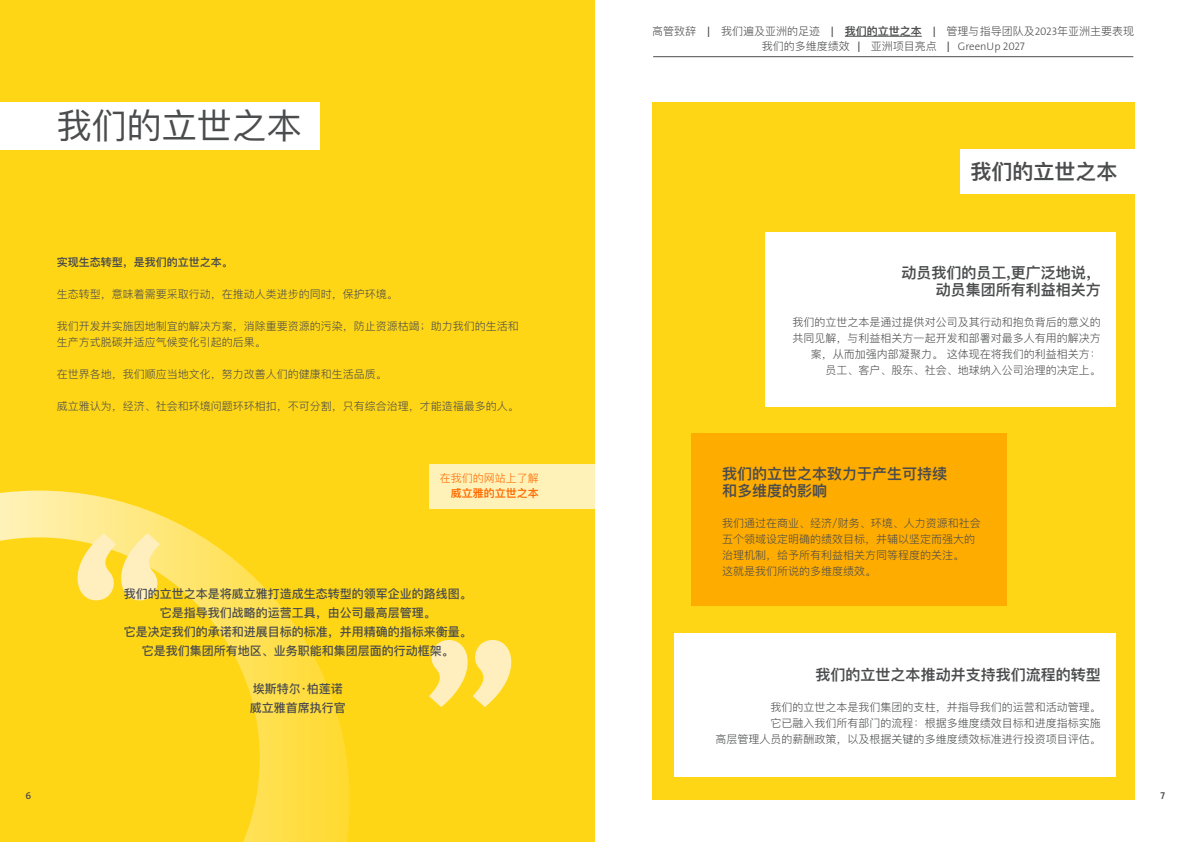
<style>
.page{position:relative;width:1191px;height:842px;background:#fff}
.page>*{position:absolute;margin:0;border:0;box-sizing:border-box;transform-origin:0 0}
.t1{font:167.8px "The Sans Veolia W9 Blk";color:#ffefbf}
.t2{font:35px "Ping Fang SC";color:#4b4c4d}
.t3{font:600 21px "Ping Fang SC";color:#4b4c4d}
.t4{font:600 15px/17px "Ping Fang SC";color:#4b4c4d;text-align:right}
.t5{font:500 12px/19px "Ping Fang SC";color:#4b4c4d;text-align:center}
.t6{font:300 11px/16px "Ping Fang SC";color:#4b4c4d}
.t7{font:600 11px "Ping Fang SC";color:#4b4c4d}
.t8{font:300 11px "Ping Fang SC";color:#ff6900}
.t9{font:600 11px "Ping Fang SC";color:#ff6900}
.t10{font:10px "The Sans Veolia W6 Se Bld";color:#4b4c4d}
.s1{font-family:"The Sans Veolia W6 Se Bld";font-weight:400;font-size:15.3px}
.s2{font-weight:600}
.s3{font-family:"The Sans Veolia W3 Lig";font-weight:400}
</style>
<div class="page">
<div style="left:0;top:0;width:595px;height:842px;background:#ffd616"></div>
<div style="left:429px;top:464px;width:166px;height:45px;background:#fff2b8"></div>
<div style="left:652px;top:102px;width:482px;height:697px;background:#ffd616"></div>
<svg style="left:0;top:491px;width:350px;height:351px"></svg>
<div style="left:0;top:102px;width:320px;height:48px;background:#fff"></div>
<div style="left:764px;top:232px;width:351px;height:175px;background:#fff"></div>
<div style="left:674px;top:633px;width:441px;height:143px;background:#fff"></div>
<div style="left:691px;top:433px;width:315px;height:173px;background:#ffac00"></div>
<div style="left:960px;top:149px;width:185px;height:45px;background:#fff"></div>
<hr style="left:653px;top:57px;width:480px;height:1px;background:#4b4c4d">
<hr style="left:845px;top:36px;width:77px;height:1px;background:#4b4c4d">
<h2 class="t2" style="left:57px;top:104px;width:246px">我们的立世之本</h2>
<p class="t7" style="left:57px;top:255px;width:177px">实现生态转型，是我们的立世之本。</p>
<p class="t6" style="left:57px;top:286px;width:342px">生态转型，意味着需要采取行动，在推动人类进步的同时，保护环境。</p>
<p class="t6" style="left:57px;top:318px;width:463px">我们开发并实施因地制宜的解决方案，消除重要资源的污染，防止资源枯竭；助力我们的生活和生产方式脱碳并适应气候变化引起的后果。</p>
<p class="t6" style="left:57px;top:366px;width:331px">在世界各地，我们顺应当地文化，努力改善人们的健康和生活品质。</p>
<p class="t6" style="left:57px;top:398px;width:463px">威立雅认为，经济、社会和环境问题环环相扣，不可分割，只有综合治理，才能造福最多的人。</p>
<p class="t8" style="left:440px;top:471px;width:101px">在我们的网站上了解</p>
<p class="t9" style="left:451px;top:486px;width:90px">威立雅的立世之本</p>
<h1 class="t1" style="left:71px;top:495px;width:95px">“</h1>
<p class="t5" style="left:124px;top:584px;width:350px">我们的立世之本是将威立雅打造成生态转型的领军企业的路线图。它是指导我们战略的运营工具，由公司最高层管理。<br>它是决定我们的承诺和进展目标的标准，并用精确的指标来衡量。它是我们集团所有地区、业务职能和集团层面的行动框架。</p>
<p class="t5" style="left:250px;top:679px;width:98px;text-align:left">埃斯特尔·柏莲诺威立雅首席执行官</p>
<h1 class="t1" style="left:424px;top:600px;width:95px">”</h1>
<p class="t6" style="left:652px;top:23px;width:483px;line-height:15px;text-align:center">高管致辞 <span class="s1">I</span> 我们遍及亚洲的足迹 <span class="s1">I</span> <span class="s2">我们的立世之本</span> <span class="s1">I</span> 管理与指导团队及<span class="s3">2023</span>年亚洲主要表现我们的多维度绩效 <span class="s1">I</span> 亚洲项目亮点 <span class="s1">I</span> <span class="s3">GreenUp 2027</span></p>
<h3 class="t3" style="left:970px;top:158px;width:148px">我们的立世之本</h3>
<h3 class="t4" style="left:901px;top:264px;width:201px">动员我们的员工,更广泛地说，动员集团所有利益相关方</h3>
<p class="t6" style="left:792px;top:314px;width:309px;text-align:right">我们的立世之本是通过提供对公司及其行动和抱负背后的意义的共同见解，与利益相关方一起开发和部署对最多人有用的解决方案，从而加强内部凝聚力。 这体现在将我们的利益相关方：<br>员工、客户、股东、社会、地球纳入公司治理的决定上。</p>
<h3 class="t4" style="left:722px;top:465px;width:226px;text-align:left">我们的立世之本致力于产生可持续和多维度的影响</h3>
<p class="t6" style="left:722px;top:515px;width:260px">我们通过在商业、经济/财务、环境、人力资源和社会五个领域设定明确的绩效目标，并辅以坚定而强大的治理机制，给予所有利益相关方同等程度的关注。<br>这就是我们所说的多维度绩效。</p>
<h3 class="t4" style="left:815px;top:665px;width:286px">我们的立世之本推动并支持我们流程的转型</h3>
<p class="t6" style="left:715px;top:698px;width:386px;text-align:right">我们的立世之本是我们集团的支柱，并指导我们的运营和活动管理。<br>它已融入我们所有部门的流程：根据多维度绩效目标和进度指标实施<br>高层管理人员的薪酬政策，以及根据关键的多维度绩效标准进行投资项目评估。</p>
<p class="t10" style="left:25px;top:789px;width:7px">6</p>
<p class="t10" style="left:1160px;top:789px;width:6px">7</p>
</div>
